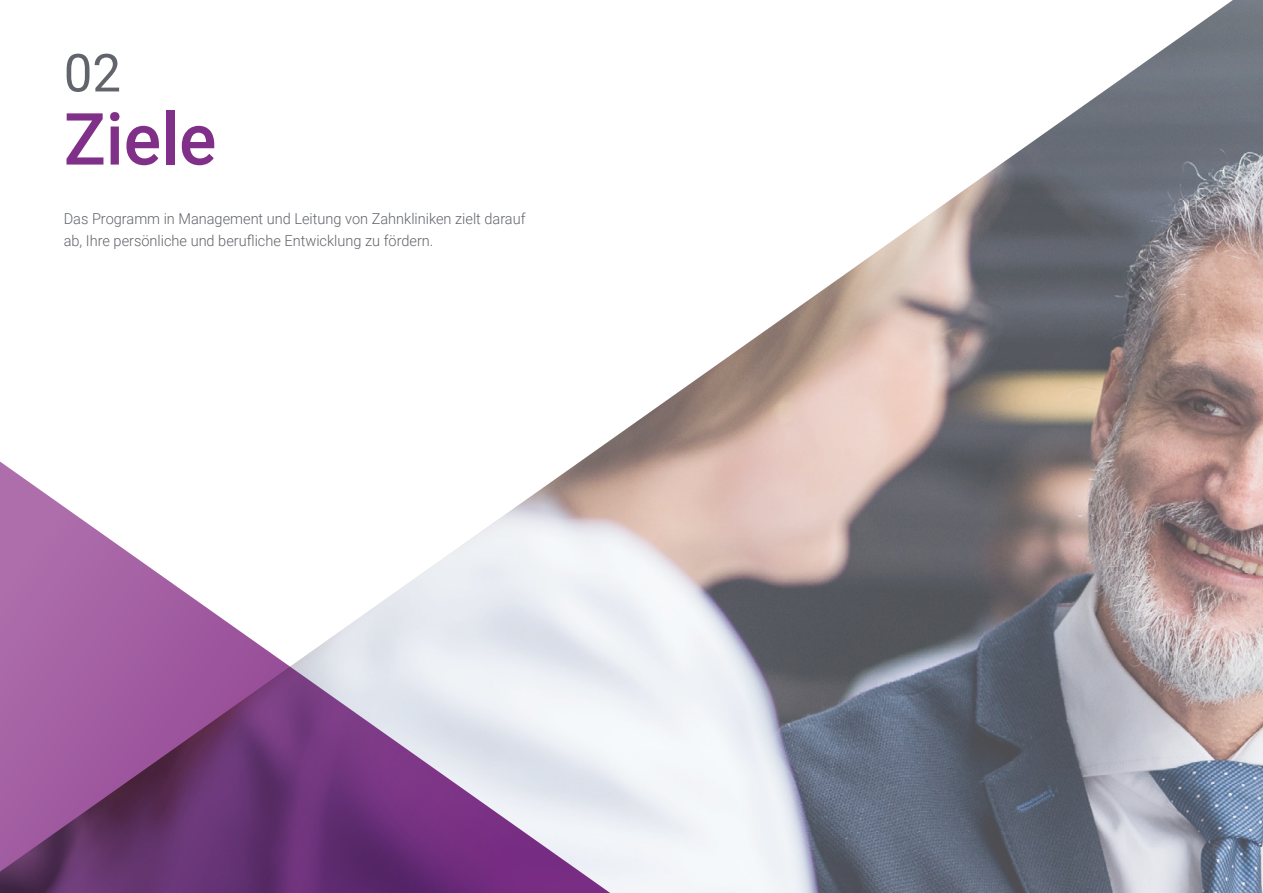
<style>
.page{position:relative;width:1263px;height:893px;background:#fff}
.page>*{position:absolute;margin:0;border:0;box-sizing:border-box;transform-origin:0 0}
.t1{font:500 72px "Roboto";color:#813089}
.t2{font:52.5px "Roboto";color:#61646a}
.t3{font:300 15px/22.5px "Roboto";color:#61646a}
</style>
<div class="page">
<img style="left:602px;top:0;width:661px;height:893px">
<svg style="left:0;top:446px;width:640px;height:447px"></svg>
<h2 class="t2" style="left:64px;top:36px;width:59px">02</h2>
<h1 class="t1" style="left:64px;top:89px;width:154px">Ziele</h1>
<p class="t3" style="left:64px;top:207px;width:463px">Das Programm in Management und Leitung von Zahnkliniken zielt darauf ab, Ihre persönliche und berufliche Entwicklung zu fördern.</p>
</div>
